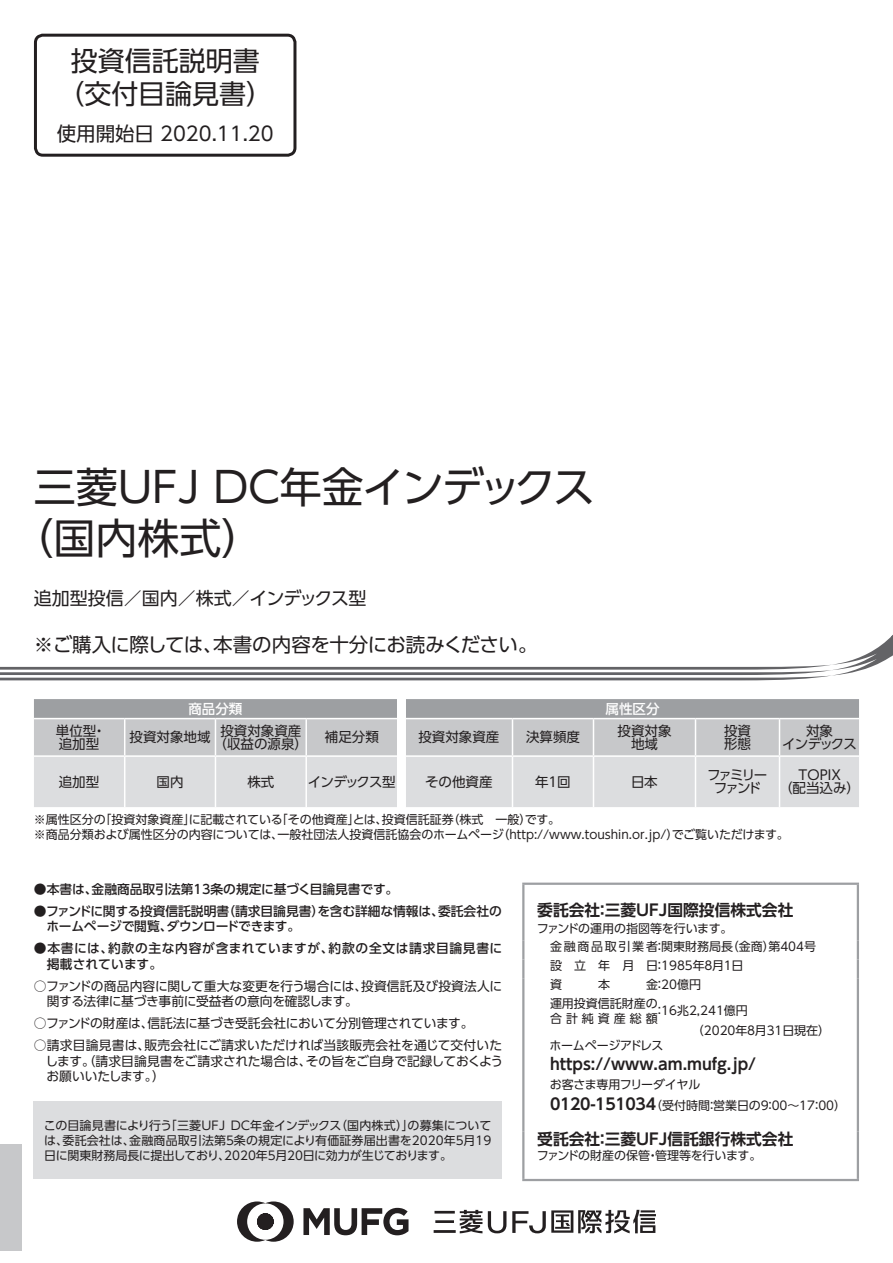
<style>
.page{position:relative;width:893px;height:1263px;background:#fff}
.page>*{position:absolute;margin:0;border:0;box-sizing:border-box;transform-origin:0 0}
.t1{font:42px/51px "UD Shin Go Pro";letter-spacing:-.065em;color:#231f20}
.t2{font:27px/33px "UD Shin Go Pro";color:#231f20;text-align:center}
.t3{font:19.5px "UD Shin Go Pro";letter-spacing:-.025em;color:#231f20}
.t4{font:19.5px "UD Shin Go Pro";color:#231f20}
.t5{font:18px "UD Shin Go Pro";letter-spacing:-.015em;color:#231f20}
.t6{font:700 15.75px "UD Shin Go Pro De";color:#231f20}
.t7{font:13.5px/13.5px "UD Shin Go Pro";color:#231f20}
.t8{font:13.5px/13.5px "UD Shin Go Pro";letter-spacing:-.065em;color:#231f20;text-align:center}
.t9{font:13.5px/13.5px "UD Shin Go Pro";letter-spacing:-.22em;color:#231f20;text-align:center}
.t10{font:13.5px/13.5px "UD Shin Go Pro";letter-spacing:-.145em;color:#231f20;text-align:center}
.t11{font:500 13.5px "UD Shin Go Pro";color:#fff}
.t12{font:12.75px/15.8px "UD Shin Go Pro";letter-spacing:-.01em;color:#231f20}
.t13{font:500 12.75px/15.8px "UD Shin Go Pro";color:#231f20}
.t14{font:500 12.75px/15.8px "UD Shin Go Pro";letter-spacing:.045em;color:#231f20}
.t15{font:12px/18.8px "UD Shin Go Pro";color:#231f20}
.t16{font:12px "UD Shin Go Pro";letter-spacing:-.03em;color:#231f20}
.t17{font:12px "UD Shin Go Pro";letter-spacing:.335em;color:#231f20}
.s1{font-family:"UD Shin Go Pro De";font-weight:700;font-size:15.75px}
</style>
<div class="page">
<svg style="left:0;top:635px;width:893px;height:45px"></svg>
<div style="left:34px;top:34px;width:262px;height:123px;border:3px solid #231f20;border-radius:8px"></div>
<div style="left:34px;top:1101px;width:468px;height:78px;background:#dcdddf"></div>
<hr style="left:522px;top:882px;width:337px;height:3px;background:#9d9fa2">
<hr style="left:522px;top:885px;width:2px;height:56px;background:#9d9fa2">
<hr style="left:857px;top:885px;width:2px;height:56px;background:#9d9fa2">
<svg style="left:522px;top:941px;width:2px;height:56px"></svg>
<svg style="left:857px;top:941px;width:2px;height:56px"></svg>
<hr style="left:522px;top:997px;width:2px;height:27px;background:#9d9fa2">
<hr style="left:857px;top:997px;width:2px;height:27px;background:#9d9fa2">
<svg style="left:522px;top:1024px;width:2px;height:15px"></svg>
<svg style="left:857px;top:1024px;width:2px;height:15px"></svg>
<hr style="left:522px;top:1039px;width:2px;height:92px;background:#9d9fa2">
<hr style="left:857px;top:1039px;width:2px;height:92px;background:#9d9fa2">
<hr style="left:522px;top:1131px;width:2px;height:48px;background:#9d9fa2">
<hr style="left:857px;top:1131px;width:2px;height:48px;background:#9d9fa2">
<hr style="left:522px;top:1179px;width:337px;height:2px;background:#9d9fa2">
<svg style="left:303px;top:1208px;width:105px;height:27px"></svg>
<svg style="left:237px;top:1201px;width:57px;height:41px"></svg>
<hr style="left:435px;top:1220px;width:19px;height:3px;background:#231f20">
<hr style="left:434px;top:1230px;width:22px;height:3px;background:#231f20">
<hr style="left:434px;top:1211px;width:21px;height:2px;background:#231f20">
<svg style="left:460px;top:1210px;width:22px;height:23px"></svg>
<svg style="left:488px;top:1210px;width:168px;height:23px"></svg>
<svg style="left:34px;top:699px;width:825px;height:108px;background:#cacbcd"></svg>
<hr style="left:34px;top:718px;width:91px;height:1px;background:#fff">
<hr style="left:125px;top:718px;width:90px;height:1px;background:#fff">
<hr style="left:124px;top:719px;width:1px;height:36px;background:#fff">
<hr style="left:215px;top:718px;width:91px;height:1px;background:#fff">
<hr style="left:215px;top:719px;width:1px;height:36px;background:#fff">
<hr style="left:306px;top:718px;width:91px;height:1px;background:#fff">
<hr style="left:305px;top:719px;width:2px;height:36px;background:#fff">
<hr style="left:406px;top:718px;width:106px;height:1px;background:#fff">
<hr style="left:512px;top:718px;width:81px;height:1px;background:#fff">
<hr style="left:512px;top:719px;width:1px;height:36px;background:#fff">
<hr style="left:593px;top:718px;width:102px;height:1px;background:#fff">
<hr style="left:593px;top:719px;width:1px;height:36px;background:#fff">
<hr style="left:695px;top:718px;width:84px;height:1px;background:#fff">
<hr style="left:695px;top:719px;width:1px;height:36px;background:#fff">
<hr style="left:779px;top:718px;width:80px;height:1px;background:#fff">
<hr style="left:779px;top:719px;width:1px;height:36px;background:#fff">
<hr style="left:34px;top:755px;width:91px;height:2px;background:#fff">
<hr style="left:125px;top:755px;width:90px;height:2px;background:#fff">
<hr style="left:124px;top:757px;width:1px;height:50px;background:#fff">
<hr style="left:215px;top:755px;width:91px;height:2px;background:#fff">
<hr style="left:215px;top:757px;width:1px;height:50px;background:#fff">
<hr style="left:306px;top:755px;width:91px;height:2px;background:#fff">
<hr style="left:305px;top:757px;width:2px;height:50px;background:#fff">
<hr style="left:406px;top:755px;width:106px;height:2px;background:#fff">
<hr style="left:512px;top:755px;width:81px;height:2px;background:#fff">
<hr style="left:512px;top:757px;width:1px;height:50px;background:#fff">
<hr style="left:593px;top:755px;width:102px;height:2px;background:#fff">
<hr style="left:593px;top:757px;width:1px;height:50px;background:#fff">
<hr style="left:695px;top:755px;width:84px;height:2px;background:#fff">
<hr style="left:695px;top:757px;width:1px;height:50px;background:#fff">
<hr style="left:779px;top:755px;width:80px;height:2px;background:#fff">
<hr style="left:779px;top:757px;width:1px;height:50px;background:#fff">
<div style="left:0;top:1144px;width:21px;height:107px;background:#c7c8ca"></div>
<h2 class="t2" style="left:57px;top:43px;width:217px">投資信託説明書（交付目論見書）</h2>
<h3 class="t4" style="left:57px;top:118px;width:218px">使用開始日 2020.11.20</h3>
<h1 class="t1" style="left:11px;top:461px;width:585px;text-indent:22px">三菱ＵＦＪ ＤＣ年金インデックス（国内株式）</h1>
<h3 class="t5" style="left:34px;top:584px;width:334px">追加型投信／国内／株式／インデックス型</h3>
<h3 class="t3" style="left:34px;top:628px;width:505px">※ご購入に際しては、本書の内容を十分にお読みください。</h3>
<p class="t11" style="left:188px;top:698px;width:55px">商品分類</p>
<p class="t11" style="left:605px;top:698px;width:55px">属性区分</p>
<p class="t7" style="left:56px;top:723px;width:51px">単位型・追加型</p>
<p class="t7" style="left:130px;top:730px;width:83px">投資対象地域</p>
<p class="t7" style="left:214px;top:723px;width:96px;text-align:center">投資対象資産（収益の源泉）</p>
<p class="t7" style="left:325px;top:730px;width:55px">補足分類</p>
<p class="t7" style="left:418px;top:730px;width:82px">投資対象資産</p>
<p class="t7" style="left:526px;top:730px;width:55px">決算頻度</p>
<p class="t7" style="left:617px;top:723px;width:55px;text-align:center">投資対象地域</p>
<p class="t7" style="left:724px;top:723px;width:28px">投資形態</p>
<p class="t8" style="left:782px;top:723px;width:76px">対象<br>インデックス</p>
<p class="t7" style="left:59px;top:774px;width:42px">追加型</p>
<p class="t7" style="left:157px;top:774px;width:28px">国内</p>
<p class="t7" style="left:247px;top:774px;width:28px">株式</p>
<p class="t8" style="left:308px;top:774px;width:89px">インデックス型</p>
<p class="t7" style="left:425px;top:774px;width:69px">その他資産</p>
<p class="t7" style="left:535px;top:774px;width:37px">年１回</p>
<p class="t7" style="left:631px;top:774px;width:28px">日本</p>
<p class="t10" style="left:707px;top:768px;width:62px">ファミリーファンド</p>
<p class="t9" style="left:779px;top:768px;width:82px">ＴＯＰＩＸ<br>（配当込み）</p>
<p class="t15" style="left:34px;top:812px;width:756px;line-height:15px">※属性区分の「投資対象資産」に記載されている「その他資産」とは、投資信託証券（株式　一般）です。<br>※商品分類および属性区分の内容については、一般社団法人投資信託協会のホームページ（http://www.toushin.or.jp/）でご覧いただけます。</p>
<p class="t13" style="left:34px;top:881px;width:366px">●本書は、金融商品取引法第13条の規定に基づく目論見書です。</p>
<p class="t13" style="left:46px;top:902px;width:457px;text-indent:-12px">●ファンドに関する投資信託説明書（請求目論見書）を含む詳細な情報は、委託会社のホームページで閲覧、ダウンロードできます。</p>
<p class="t14" style="left:47px;top:940px;width:457px;text-indent:-13px">●本書には、約款の主な内容が含まれていますが、約款の全文は請求目論見書に掲載されています。</p>
<p class="t12" style="left:47px;top:977px;width:457px;text-indent:-13px">○ファンドの商品内容に関して重大な変更を行う場合には、投資信託及び投資法人に関する法律に基づき事前に受益者の意向を確認します。</p>
<p class="t12" style="left:34px;top:1015px;width:441px">○ファンドの財産は、信託法に基づき受託会社において分別管理されています。</p>
<p class="t12" style="left:45px;top:1037px;width:459px;text-align:justify;text-indent:-12px">○請求目論見書は、販売会社にご請求いただければ当該販売会社を通じて交付いたします。（請求目論見書をご請求された場合は、その旨をご自身で記録しておくようお願いいたします。）</p>
<p class="t15" style="left:44px;top:1117px;width:449px;line-height:15px;text-align:justify">この目論見書により行う「三菱ＵＦＪ ＤＣ年金インデックス（国内株式）」の募集については、委託会社は、金融商品取引法第５条の規定により有価証券届出書を2020年５月19日に関東財務局長に提出しており、2020年５月20日に効力が生じております。</p>
<h3 class="t6" style="left:537px;top:897px;width:258px">委託会社：三菱ＵＦＪ国際投信株式会社</h3>
<p class="t15" style="left:550px;top:918px;width:268px;text-indent:-13px">ファンドの運用の指図等を行います。<br>金融商品取引業者：関東財務局長（金商）第404号設 立 年 月 日：1985年８月１日<br>資</p>
<p class="t15" style="left:550px;top:974px;width:153px;text-indent:96px">金：20億円運用投資信託財産の</p>
<p class="t17" style="left:550px;top:1008px;width:109px">合計純資産総額</p>
<p class="t15" style="left:692px;top:1000px;width:140px;line-height:19.5px;text-indent:-38px">：16兆2,241億円<br>（2020年８月31日現在）</p>
<p class="t16" style="left:550px;top:1035px;width:115px">ホームページアドレス</p>
<h3 class="t6" style="left:550px;top:1051px;width:208px">https://www.am.mufg.jp/</h3>
<p class="t15" style="left:550px;top:1074px;width:298px;line-height:21px">お客さま専用フリーダイヤル<br><span class="s1">0120-151034</span>（受付時間：営業日の９：00～17：00）</p>
<h3 class="t6" style="left:537px;top:1126px;width:258px">受託会社：三菱ＵＦＪ信託銀行株式会社</h3>
<p class="t15" style="left:537px;top:1145px;width:226px">ファンドの財産の保管・管理等を行います。</p>
<p class="t15" style="left:598px;top:974px;width:13px">本</p>
</div>
